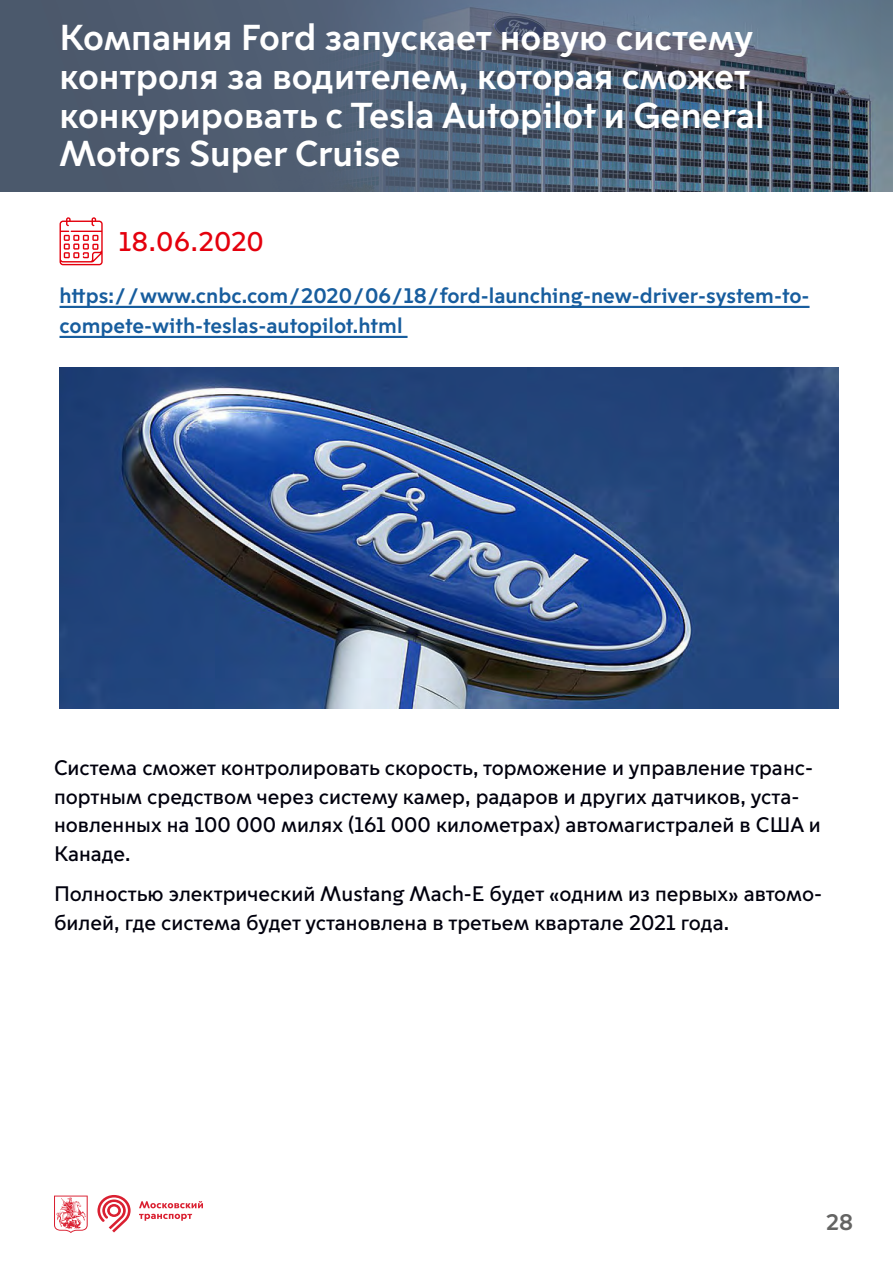
<style>
.page{position:relative;width:893px;height:1263px;background:#fff}
.page>*{position:absolute;margin:0;border:0;box-sizing:border-box;transform-origin:0 0}
.t1{font:700 36px/38.8px "Moscow Sans";color:#fff}
.t2{font:27px "Moscow Sans";letter-spacing:-.02em;color:#e4000d}
.t3{font:700 22.5px "Moscow Sans";color:#646463}
.t4{font:21px/28.5px "Moscow Sans";color:#00000d}
.t5{font:700 21px/30px "Moscow Sans";color:#175d9e}
</style>
<div class="page">
<svg style="left:60px;top:217px;width:43px;height:48px"></svg>
<div style="left:0;top:0;width:893px;height:191px;background:#4d5a6e"></div>
<svg style="left:97px;top:1195px;width:34px;height:37px"></svg>
<svg style="left:139px;top:1201px;width:64px;height:7px"></svg>
<svg style="left:139px;top:1214px;width:53px;height:7px"></svg>
<svg style="left:54px;top:1195px;width:34px;height:38px"></svg>
<hr style="left:60px;top:306px;width:749px;height:2px;background:#175d9e">
<hr style="left:60px;top:336px;width:348px;height:2px;background:#175d9e">
<img style="left:60px;top:368px;width:779px;height:340px">
<img style="left:328px;top:0;width:565px;height:191px">
<h1 class="t1" style="left:60px;top:16px;width:706px">Компания Ford запускает новую систему контроля за водителем, которая сможет конкурировать с Tesla Autopilot и General Motors Super Cruise</h1>
<p class="t2" style="left:119px;top:224px;width:146px">18.06.2020</p>
<p class="t5" style="left:60px;top:280px;width:751px">https://www.cnbc.com/2020/06/18/ford-launching-new-driver-system-to&shy;compete-with-teslas-autopilot.html</p>
<p class="t4" style="left:54px;top:753px;width:768px">Система сможет контролировать скорость, торможение и управление транс&shy;портным средством через систему камер, радаров и других датчиков, уста&shy;новленных на 100 000 милях (161 000 километрах) автомагистралей в США и Канаде.</p>
<p class="t4" style="left:54px;top:879px;width:770px">Полностью электрический Mustang Mach-E будет «одним из первых» автомо&shy;билей, где система будет установлена в третьем квартале 2021 года.</p>
<p class="t3" style="left:826px;top:1208px;width:28px">28</p>
</div>
